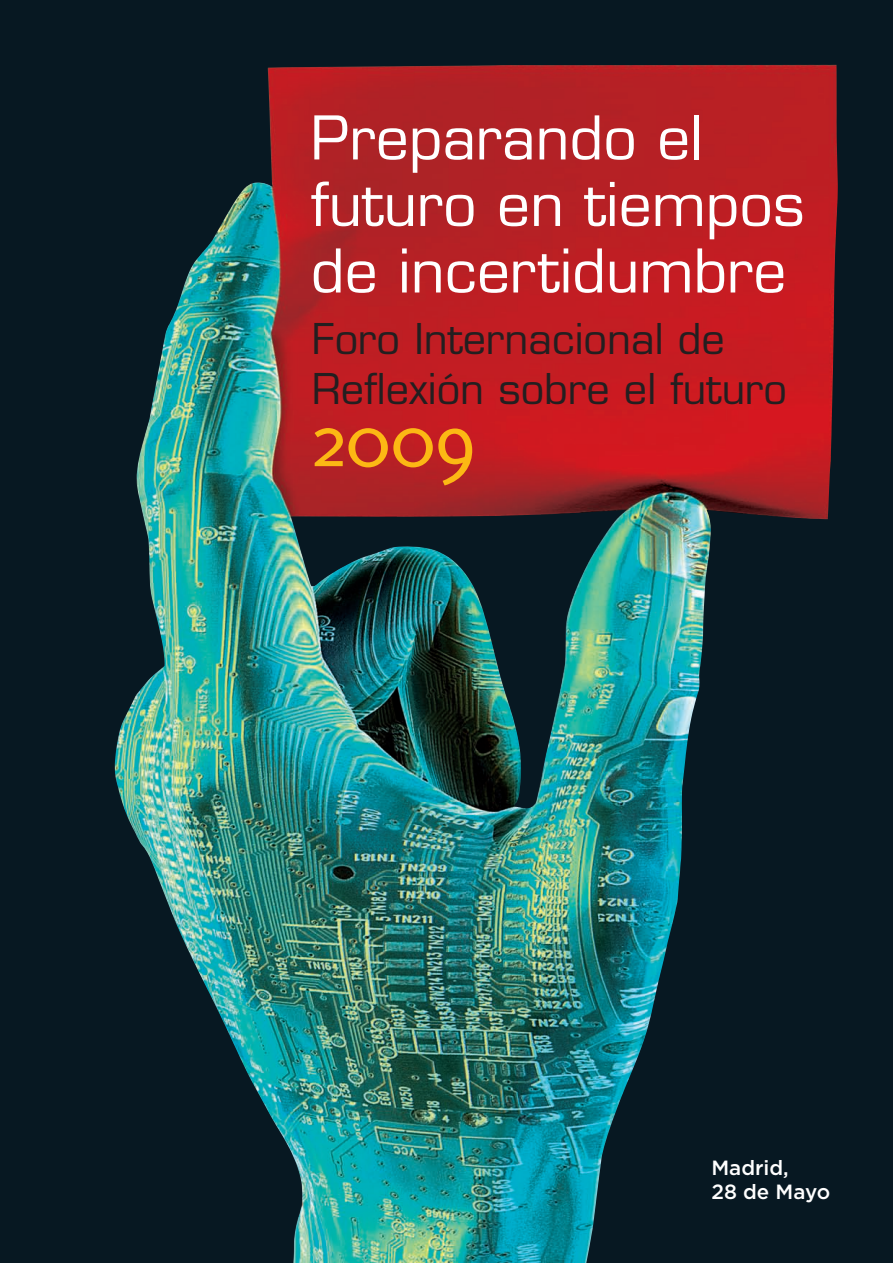
<style>
.page{position:relative;width:893px;height:1263px;background:#071822}
.page>*{position:absolute;margin:0;border:0;box-sizing:border-box;transform-origin:0 0}
.t1{font:92.55px "Eureka Sans";color:#fcb814}
.t2{font:58.8px/66.4px "Eurostile";color:#fff}
.t3{font:41.4px/49.7px "Eurostile";color:#231f20}
.t4{font:500 20.55px/24.8px "Gotham";color:#fff}
</style>
<div class="page">
<img style="left:114px;top:65px;width:724px;height:1198px">
<p class="t2" style="left:311px;top:111px;width:495px">Preparando el futuro en tiempos de incertidumbre</p>
<p class="t3" style="left:312px;top:319px;width:477px">Foro Internacional de<br>Reflexión sobre el futuro</p>
<h1 class="t1" style="left:310px;top:397px;width:167px">2009</h1>
<p class="t4" style="left:711px;top:1155px;width:120px">Madrid,<br>28 de Mayo</p>
</div>
